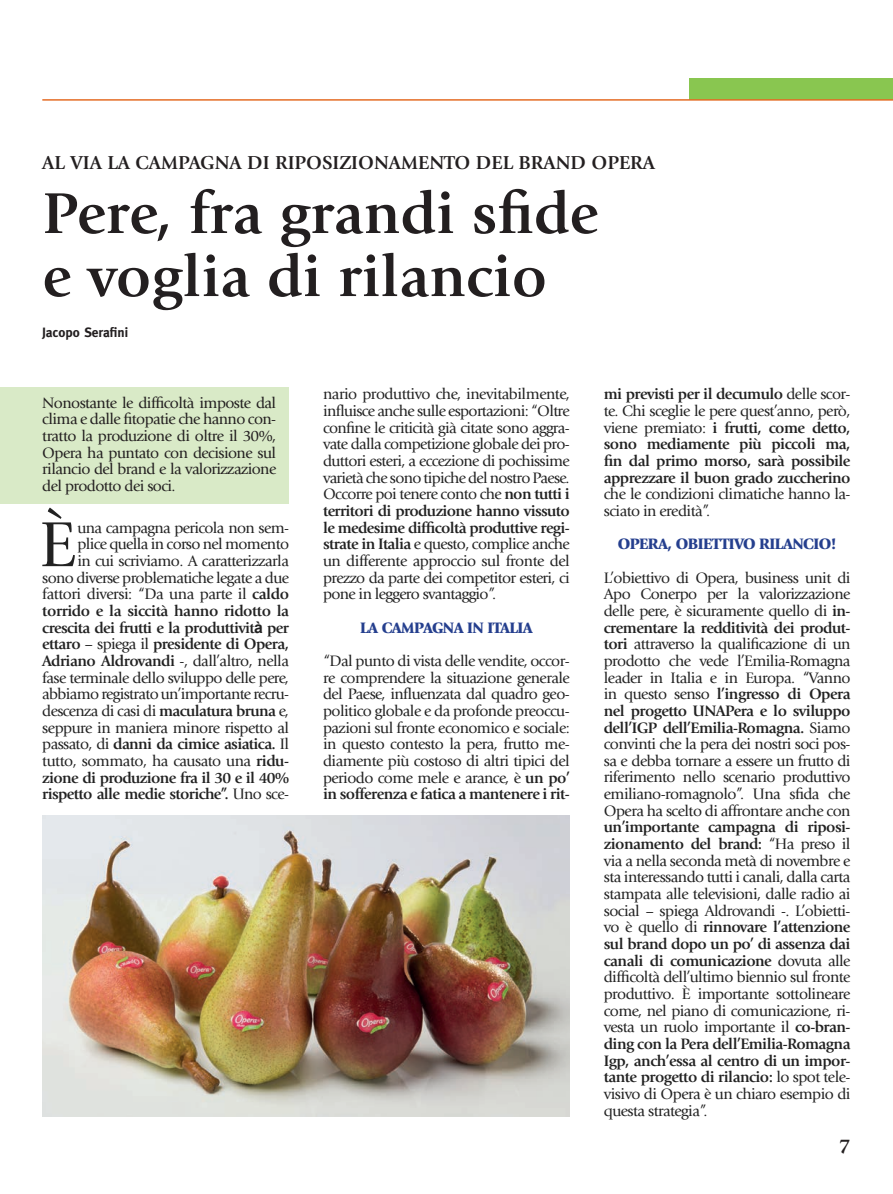
<style>
.page{position:relative;width:893px;height:1194px;background:#fff}
.page>*{position:absolute;margin:0;border:0;box-sizing:border-box;transform-origin:0 0}
.ORTOFRUTTA{font:66.15px "Giovanni";color:#222}
.t1{font:700 60px "Giovanni";color:#231f20}
.t2{font:700 21px "Giovanni";color:#231f20}
.t3{font:700 19.5px "Giovanni";color:#231f20}
.ORTOFRUTTA-2{font:15.75px/16.6px "Giovanni";letter-spacing:-.04em;color:#222;text-align:justify}
.t4{font:700 15.75px/16.6px "Giovanni";letter-spacing:-.035em;color:#222;text-align:justify}
.t5{font:15.75px/16.5px "Giovanni";letter-spacing:-.035em;color:#231f20;text-align:justify}
.t6{font:900 15.75px "Giovanni";letter-spacing:-.035em;color:#253f8e}
.t7{font:700 13.5px "Meta";color:#231f20}
.s1{font-weight:700}
.s2{font-family:"Arial";font-weight:700}
.s3{font-weight:400}
</style>
<div class="page">
<div style="left:689px;top:78px;width:204px;height:21px;background:#89c650"></div>
<hr style="left:42px;top:99px;width:851px;height:2px;background:#e56c25">
<div style="left:0;top:387px;width:289px;height:117px;background:#d9eac7"></div>
<img style="left:42px;top:815px;width:528px;height:300px">
<p class="t3" style="left:42px;top:151px;width:614px">AL VIA LA CAMPAGNA DI RIPOSIZIONAMENTO DEL BRAND OPERA</p>
<p class="t1" style="left:42px;top:178px;width:557px">Pere, fra grandi sfide</p>
<p class="t1" style="left:42px;top:241px;width:506px">e voglia di rilancio</p>
<p class="t7" style="left:42px;top:325px;width:87px">Jacopo Serafini</p>
<p class="t5" style="left:42px;top:394px;width:235px">Nonostante le difficoltà imposte dal clima e dalle fitopatie che hanno con&shy;tratto la produzione di oltre il 30%, Opera ha puntato con decisione sul rilancio del brand e la valorizzazione del prodotto dei soci.</p>
<p class="ORTOFRUTTA" style="left:39px;top:507px;width:38px">È</p>
<p class="ORTOFRUTTA-2" style="left:42px;top:519px;width:248px;text-align:right">una campagna pericola non sem-<br>plice quella in corso nel momento<br>in cui scriviamo. A caratterizzarla sono diverse problematiche legate a due fattori diversi: “Da una parte il <span class="s1">caldo torrido e la siccità hanno ridotto la crescita dei frutti e la produttivit</span><span class="s2">à</span> <span class="s1">per ettaro</span> – spiega il <span class="s1">presidente di Opera, Adriano Aldrovandi</span> -, dall’altro, nella fase terminale dello sviluppo delle pere, abbiamo registrato un’importante recru&shy;descenza di casi di <span class="s1">maculatura bruna</span> e, seppure in maniera minore rispetto al passato, di <span class="s1">danni da cimice asiatica.</span> Il tutto, sommato, ha causato una <span class="s1">ridu&shy;zione di produzione fra il 30 e il 40% rispetto alle medie storiche”.</span> Uno sce-</p>
<p class="ORTOFRUTTA-2" style="left:323px;top:386px;width:248px">nario produttivo che, inevitabilmente, influisce anche sulle esportazioni: “Oltre confine le criticità già citate sono aggra&shy;vate dalla competizione globale dei pro&shy;duttori esteri, a eccezione di pochissime varietà che sono tipiche del nostro Paese.<br>Occorre poi tenere conto che <span class="s1">non tutti i territori di produzione hanno vissuto le medesime difficoltà produttive regi&shy;strate in Italia</span> e questo, complice anche un differente approccio sul fronte del prezzo da parte dei competitor esteri, ci pone in leggero svantaggio”.</p>
<p class="t6" style="left:360px;top:618px;width:174px">LA CAMPAGNA IN ITALIA</p>
<p class="ORTOFRUTTA-2" style="left:323px;top:652px;width:248px">“Dal punto di vista delle vendite, occor&shy;re comprendere la situazione generale del Paese, influenzata dal quadro geo&shy;politico globale e da profonde preoccu&shy;pazioni sul fronte economico e sociale: in questo contesto la pera, frutto me&shy;diamente più costoso di altri tipici del periodo come mele e arance, è <span class="s1">un po’ in sofferenza e fatica a mantenere i rit-</span></p>
<p class="t4" style="left:604px;top:386px;width:248px">mi previsti per il decumulo <span class="s3">delle scor&shy;te. Chi sceglie le pere quest’anno, però, viene premiato:</span> i frutti, come detto, sono mediamente più piccoli ma, fin dal primo morso, sarà possibile apprezzare il buon grado zuccherino <span class="s3">che le condizioni climatiche hanno la&shy;sciato in eredità”.</span></p>
<p class="t6" style="left:618px;top:534px;width:220px">OPERA, OBIETTIVO RILANCIO!</p>
<p class="ORTOFRUTTA-2" style="left:604px;top:569px;width:248px">L’obiettivo di Opera, business unit di Apo Conerpo per la valorizzazione delle pere, è sicuramente quello di <span class="s1">in&shy;crementare la redditività dei produt&shy;tori</span> attraverso la qualificazione di un prodotto che vede l’Emilia-Romagna leader in Italia e in Europa. “Vanno in questo senso <span class="s1">l’ingresso di Opera nel progetto UNAPera e lo sviluppo dell’IGP dell’Emilia-Romagna.</span> Siamo convinti che la pera dei nostri soci pos&shy;sa e debba tornare a essere un frutto di riferimento nello scenario produttivo emiliano-romagnolo”. Una sfida che Opera ha scelto di affrontare anche con <span class="s1">un’importante campagna di riposi&shy;zionamento del brand:</span> “Ha preso il via a nella seconda metà di novembre e sta interessando tutti i canali, dalla carta stampata alle televisioni, dalle radio ai social – spiega Aldrovandi -. L’obietti&shy;vo è quello di <span class="s1">rinnovare l’attenzione sul brand dopo un po’ di assenza dai canali di comunicazione</span> dovuta alle difficoltà dell’ultimo biennio sul fronte produttivo. È importante sottolineare come, nel piano di comunicazione, ri&shy;vesta un ruolo importante il <span class="s1">co-bran&shy;ding con la Pera dell’Emilia-Romagna Igp, anch’essa al centro di un impor&shy;tante progetto di rilancio:</span> lo spot tele&shy;visivo di Opera è un chiaro esempio di questa strategia”.</p>
<h3 class="t2" style="left:839px;top:1133px;width:13px">7</h3>
</div>
